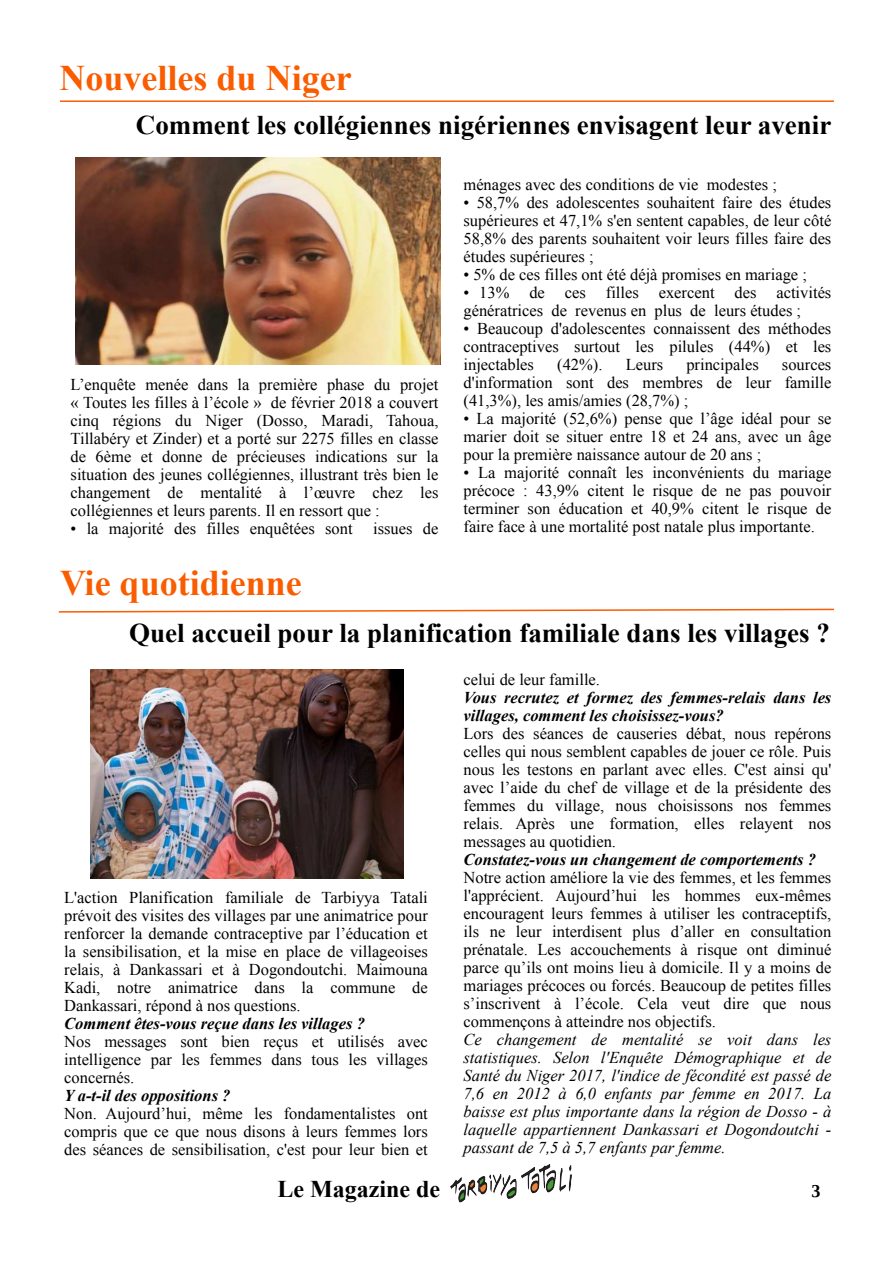
<style>
.page{position:relative;width:893px;height:1263px;background:#fff}
.page>*{position:absolute;margin:0;border:0;box-sizing:border-box;transform-origin:0 0}
.t1{font:700 36px "Times New Roman";color:#fa5c00}
.t2{font:700 27px "Times New Roman";color:#000}
.t3{font:700 24px "Times New Roman";color:#000}
.t4{font:700 18px "Liberation Serif";color:#000}
.t5{font:16.5px/18px "Times New Roman";color:#000;text-align:justify}
.t6{font:italic 16.5px/18px "Times New Roman";color:#000;text-align:justify}
.t7{font:italic 700 16.5px/18px "Times New Roman";color:#000}
</style>
<div class="page">
<hr style="left:60px;top:100px;width:774px;height:2px;background:#fa5c00">
<svg style="left:58px;top:608px;width:776px;height:5px"></svg>
<img style="left:450px;top:1165px;width:121px;height:37px">
<img style="left:75px;top:157px;width:365px;height:207px">
<img style="left:91px;top:669px;width:312px;height:209px">
<h1 class="t1" style="left:60px;top:65px;width:293px">Nouvelles du Niger</h1>
<h2 class="t2" style="left:136px;top:115px;width:697px">Comment les collégiennes nigériennes envisagent leur avenir</h2>
<p class="t5" style="left:71px;top:377px;width:369px">L’enquête menée dans la première phase du projet « Toutes les filles à l’école » de février 2018 a couvert cinq régions du Niger (Dosso, Maradi, Tahoua, Tillabéry et Zinder) et a porté sur 2275 filles en classe de 6ème et donne de précieuses indications sur la situation des jeunes collégiennes, illustrant très bien le changement de mentalité à l’œuvre chez les collégiennes et leurs parents. Il en ressort que :</p>
<p class="t5" style="left:71px;top:521px;width:369px">• la majorité des filles enquêtées sont issues de</p>
<p class="t5" style="left:463px;top:177px;width:315px">ménages avec des conditions de vie modestes ;</p>
<p class="t5" style="left:463px;top:195px;width:369px">• 58,7% des adolescentes souhaitent faire des études supérieures et 47,1% s'en sentent capables, de leur côté 58,8% des parents souhaitent voir leurs filles faire des études supérieures ;</p>
<p class="t5" style="left:463px;top:267px;width:345px">• 5% de ces filles ont été déjà promises en mariage ;</p>
<p class="t5" style="left:463px;top:285px;width:369px">• 13% de ces filles exercent des activités génératrices de revenus en plus de leurs études ;</p>
<p class="t5" style="left:463px;top:321px;width:369px">• Beaucoup d'adolescentes connaissent des méthodes contraceptives surtout les pilules (44%) et les injectables</p>
<p class="t5" style="left:557px;top:357px;width:47px">(42%).</p>
<p class="t5" style="left:626px;top:357px;width:39px">Leurs</p>
<p class="t5" style="left:686px;top:357px;width:74px">principales</p>
<p class="t5" style="left:463px;top:357px;width:369px;text-indent:318px">sources d'information sont des membres de leur famille (41,3%), les amis/amies (28,7%) ;</p>
<p class="t5" style="left:463px;top:411px;width:369px">• La majorité (52,6%) pense que l’âge idéal pour se marier doit se situer entre 18 et 24 ans, avec un âge pour la première naissance autour de 20 ans ;</p>
<p class="t5" style="left:463px;top:465px;width:369px">• La majorité connaît les inconvénients du mariage précoce : 43,9% citent le risque de ne pas pouvoir terminer son éducation et 40,9% citent le risque de faire face à une mortalité post natale plus importante.</p>
<h1 class="t1" style="left:60px;top:570px;width:243px">Vie quotidienne</h1>
<h2 class="t2" style="left:129px;top:624px;width:702px">Quel accueil pour la planification familiale dans les villages ?</h2>
<p class="t5" style="left:64px;top:890px;width:365px">L'action Planification familiale de Tarbiyya Tatali prévoit des visites des villages par une animatrice pour renforcer la demande contraceptive par l’éducation et la sensibilisation, et la mise en place de villageoises relais, à Dankassari et à Dogondoutchi. Maimouna Kadi, notre animatrice dans la commune de Dankassari, répond à nos questions.</p>
<p class="t7" style="left:64px;top:1016px;width:302px">Comment êtes-vous reçue dans les villages ?</p>
<p class="t5" style="left:64px;top:1034px;width:365px">Nos messages sont bien reçus et utilisés avec intelligence par les femmes dans tous les villages concernés.</p>
<p class="t7" style="left:64px;top:1088px;width:168px">Y a-t-il des oppositions ?</p>
<p class="t5" style="left:64px;top:1106px;width:365px">Non. Aujourd’hui, même les fondamentalistes ont compris que ce que nous disons à leurs femmes lors des séances de sensibilisation, c'est pour leur bien et</p>
<p class="t5" style="left:463px;top:672px;width:138px">celui de leur famille.</p>
<p class="t7" style="left:463px;top:690px;width:369px">Vous recrutez et formez des femmes-relais dans les villages, comment les choisissez-vous?</p>
<p class="t5" style="left:463px;top:726px;width:369px">Lors des séances de causeries débat, nous repérons celles qui nous semblent capables de jouer ce rôle. Puis nous les testons en parlant avec elles. C'est ainsi qu' avec l’aide du chef de village et de la présidente des femmes du village, nous choisissons nos femmes relais. Après une formation, elles relayent nos messages au quotidien.</p>
<p class="t7" style="left:463px;top:852px;width:354px">Constatez-vous un changement de comportements ?</p>
<p class="t5" style="left:463px;top:870px;width:369px">Notre action améliore la vie des femmes, et les femmes l'apprécient. Aujourd’hui les hommes eux-mêmes encouragent leurs femmes à utiliser les contraceptifs, ils ne leur interdisent plus d’aller en consultation prénatale. Les accouchements à risque ont diminué parce qu’ils ont moins lieu à domicile. Il y a moins de mariages précoces ou forcés. Beaucoup de petites filles s’inscrivent à l’école. Cela veut dire que nous commençons à atteindre nos objectifs.</p>
<p class="t6" style="left:463px;top:1032px;width:369px">Ce changement de mentalité se voit dans les statistiques. Selon l'Enquête Démographique et de Santé du Niger 2017, l'indice de fécondité est passé de 7,6 en 2012 à 6,0 enfants par femme en 2017. La baisse est plus importante dans la région de Dosso - à laquelle appartiennent Dankassari et Dogondoutchi - passant de 7,5 à 5,7 enfants par femme.</p>
<h3 class="t3" style="left:277px;top:1180px;width:164px">Le Magazine de</h3>
<p class="t4" style="left:811px;top:1184px;width:10px">3</p>
</div>
